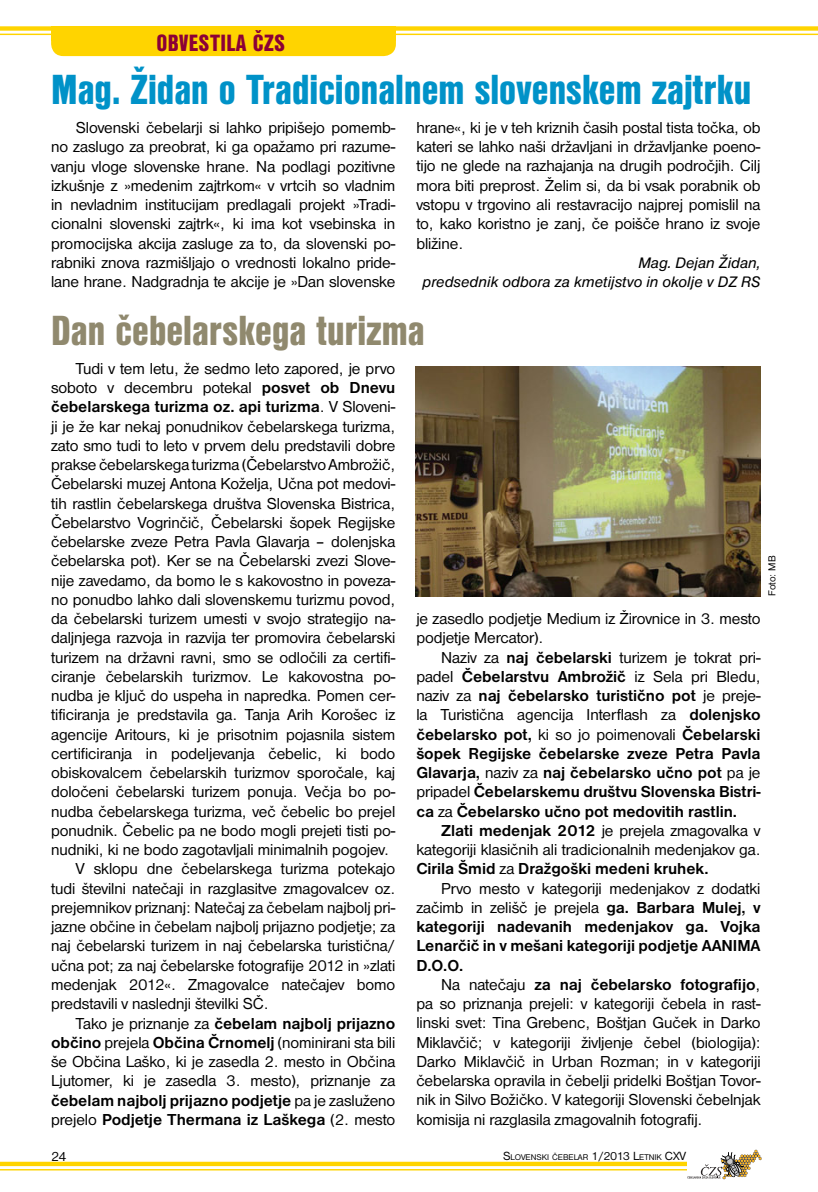
<style>
.page{position:relative;width:818px;height:1192px;background:#fff}
.page>*{position:absolute;margin:0;border:0;box-sizing:border-box;transform-origin:0 0}
.t1{font:43.75px "Nimbus San DEE Blac Cond";color:#0092c8}
.t2{font:43.75px "Nimbus San DEE Blac Cond";color:#90896e}
.t3{font:24.5px "Nimbus San DEE Blac Cond";letter-spacing:.015em;color:#8b0037}
.t4{font:16.45px/19.2px "Nimbus San DEE";letter-spacing:-.005em;color:#000;text-align:justify}
.t5{font:700 16.45px/19.2px "Nimbus San DEE";letter-spacing:-.005em;color:#000;text-align:justify}
.t6{font:italic 15.75px/19.2px "Nimbus San DEE";color:#000;text-align:right}
.t7{font:14px "Nimbus San DEE";color:#000}
.t8{font:10.5px "Nimbus San DEE";letter-spacing:-.01em;color:#000}
.t9{font:8.58px "Nimbus San DEE";color:#000}
.s1{font-weight:700}
.s2{font-weight:400}
.s3{font-size:12.25px}
</style>
<div class="page">
<svg style="left:0;top:1161px;width:687px;height:4px;background:#ffdc2f"></svg>
<hr style="left:0;top:1168px;width:753px;height:2px;background:#ffd400">
<div style="left:51px;top:26px;width:345px;height:30px;background:#ffd400;border-radius:12px"></div>
<div style="left:0;top:26px;width:818px;height:5px;background:#ffd400"></div>
<hr style="left:0;top:34px;width:818px;height:1px;background:#ffd400">
<div style="left:51px;top:26px;width:345px;height:15px;background:#ffd400"></div>
<svg style="left:687px;top:1149px;width:74px;height:30px"></svg>
<img style="left:416px;top:366px;width:344px;height:230px">
<h2 class="t3" style="left:156px;top:29px;width:130px">OBVESTILA ČZS</h2>
<h1 class="t1" style="left:51px;top:64px;width:702px">Mag. Židan o Tradicionalnem slovenskem zajtrku</h1>
<p class="t4" style="left:51px;top:118px;width:346px;text-indent:25px">Slovenski čebelarji si lahko pripišejo pomemb&shy;no zaslugo za preobrat, ki ga opažamo pri razume&shy;vanju vloge slovenske hrane. Na podlagi pozitivne izkušnje z »medenim zajtrkom« v vrtcih so vladnim in nevladnim institucijam predlagali projekt »Tradi&shy;cionalni slovenski zajtrk«, ki ima kot vsebinska in promocijska akcija zasluge za to, da slovenski po&shy;rabniki znova razmišljajo o vrednosti lokalno pride&shy;lane hrane. Nadgradnja te akcije je »Dan slovenske</p>
<p class="t4" style="left:416px;top:118px;width:346px">hrane«, ki je v teh kriznih časih postal tista točka, ob kateri se lahko naši državljani in državljanke poeno&shy;tijo ne glede na razhajanja na drugih področjih. Cilj mora biti preprost. Želim si, da bi vsak porabnik ob vstopu v trgovino ali restavracijo najprej pomislil na to, kako koristno je zanj, če poišče hrano iz svoje bližine.</p>
<p class="t6" style="left:423px;top:253px;width:339px">Mag. Dejan Židan,<br>predsednik odbora za kmetijstvo in okolje v DZ RS</p>
<h1 class="t2" style="left:51px;top:305px;width:375px">Dan čebelarskega turizma</h1>
<p class="t4" style="left:76px;top:359px;width:321px">Tudi v tem letu, že sedmo leto zapored, je prvo</p>
<p class="t4" style="left:51px;top:378px;width:346px">soboto v decembru potekal <span class="s1">posvet ob Dnevu</span></p>
<p class="t5" style="left:51px;top:397px;width:346px">čebelarskega turizma oz. api turizma<span class="s2">. V Sloveni-</span></p>
<p class="t4" style="left:51px;top:416px;width:346px">ji je že kar nekaj ponudnikov čebelarskega turizma,</p>
<p class="t4" style="left:51px;top:436px;width:346px">zato smo tudi to leto v prvem delu predstavili dobre</p>
<p class="t4" style="left:51px;top:455px;width:346px">prakse čebelarskega turizma (Čebelarstvo Ambrožič,</p>
<p class="t4" style="left:51px;top:474px;width:346px">Čebelarski muzej Antona Koželja, Učna pot medovi-</p>
<p class="t4" style="left:51px;top:493px;width:346px">tih rastlin čebelarskega društva Slovenska Bistrica,</p>
<p class="t4" style="left:51px;top:513px;width:346px">Čebelarstvo Vogrinčič, Čebelarski šopek Regijske</p>
<p class="t4" style="left:51px;top:532px;width:346px">čebelarske zveze Petra Pavla Glavarja – dolenjska</p>
<p class="t4" style="left:51px;top:551px;width:346px">čebelarska pot). Ker se na Čebelarski zvezi Slove-</p>
<p class="t4" style="left:51px;top:570px;width:346px">nije zavedamo, da bomo le s kakovostno in poveza-</p>
<p class="t4" style="left:51px;top:590px;width:346px">no ponudbo lahko dali slovenskemu turizmu povod,</p>
<p class="t4" style="left:51px;top:609px;width:346px">da čebelarski turizem umesti v svojo strategijo na-</p>
<p class="t4" style="left:51px;top:628px;width:346px">daljnjega razvoja in razvija ter promovira čebelarski</p>
<p class="t4" style="left:51px;top:647px;width:346px">turizem na državni ravni, smo se odločili za certifi-</p>
<p class="t4" style="left:51px;top:667px;width:346px">ciranje čebelarskih turizmov. Le kakovostna po-</p>
<p class="t4" style="left:51px;top:686px;width:346px">nudba je ključ do uspeha in napredka. Pomen cer-</p>
<p class="t4" style="left:51px;top:705px;width:346px">tificiranja je predstavila ga. Tanja Arih Korošec iz</p>
<p class="t4" style="left:51px;top:724px;width:346px">agencije Aritours, ki je prisotnim pojasnila sistem</p>
<p class="t4" style="left:51px;top:744px;width:346px">certificiranja in podeljevanja čebelic, ki bodo</p>
<p class="t4" style="left:51px;top:763px;width:346px">obiskovalcem čebelarskih turizmov sporočale, kaj</p>
<p class="t4" style="left:51px;top:782px;width:346px">določeni čebelarski turizem ponuja. Večja bo po-</p>
<p class="t4" style="left:51px;top:801px;width:346px">nudba čebelarskega turizma, več čebelic bo prejel</p>
<p class="t4" style="left:51px;top:821px;width:346px">ponudnik. Čebelic pa ne bodo mogli prejeti tisti po-</p>
<p class="t4" style="left:51px;top:840px;width:340px">nudniki, ki ne bodo zagotavljali minimalnih pogojev.</p>
<p class="t4" style="left:76px;top:859px;width:321px">V sklopu dne čebelarskega turizma potekajo</p>
<p class="t4" style="left:51px;top:878px;width:346px">tudi številni natečaji in razglasitve zmagovalcev oz.</p>
<p class="t4" style="left:51px;top:898px;width:346px">prejemnikov priznanj: Natečaj za čebelam najbolj pri-</p>
<p class="t4" style="left:51px;top:917px;width:346px">jazne občine in čebelam najbolj prijazno podjetje; za</p>
<p class="t4" style="left:51px;top:936px;width:346px">naj čebelarski turizem in naj čebelarska turistična/</p>
<p class="t4" style="left:51px;top:955px;width:346px">učna pot; za naj čebelarske fotografije 2012 in »zlati</p>
<p class="t4" style="left:51px;top:975px;width:346px">medenjak 2012«. Zmagovalce natečajev bomo</p>
<p class="t4" style="left:51px;top:994px;width:219px">predstavili v naslednji številki SČ.</p>
<p class="t5" style="left:76px;top:1013px;width:321px"><span class="s2">Tako je priznanje za</span> čebelam najbolj prijazno</p>
<p class="t4" style="left:51px;top:1032px;width:346px"><span class="s1">občino</span> prejela <span class="s1">Občina Črnomelj</span> (nominirani sta bili</p>
<p class="t4" style="left:51px;top:1052px;width:346px">še Občina Laško, ki je zasedla 2. mesto in Občina</p>
<p class="t4" style="left:51px;top:1071px;width:346px">Ljutomer, ki je zasedla 3. mesto), priznanje za</p>
<p class="t5" style="left:51px;top:1090px;width:346px">čebelam najbolj prijazno podjetje <span class="s2">pa je zasluženo</span></p>
<p class="t5" style="left:51px;top:1109px;width:346px"><span class="s2">prejelo</span> Podjetje Thermana iz Laškega <span class="s2">(2. mesto</span></p>
<p class="t8" style="left:766px;top:596px;width:42px;rotate:-90deg">Foto: MB</p>
<p class="t4" style="left:416px;top:609px;width:346px">je zasedlo podjetje Medium iz Žirovnice in 3. mesto podjetje Mercator).</p>
<p class="t5" style="left:416px;top:647px;width:346px;text-indent:25px"><span class="s2">Naziv za</span> naj čebelarski <span class="s2">turizem je tokrat pri&shy;padel</span> Čebelarstvu Ambrožič <span class="s2">iz Sela pri Bledu, naziv za</span> naj čebelarsko turistično pot <span class="s2">je preje&shy;la Turistična agencija Interflash za</span> dolenjsko čebelarsko pot, <span class="s2">ki so jo poimenovali</span> Čebelarski šopek Regijske čebelarske zveze Petra Pavla Glavarja, <span class="s2">naziv za</span> naj čebelarsko učno pot <span class="s2">pa je pripadel</span> Čebelarskemu društvu Slovenska Bistri&shy;ca <span class="s2">za</span> Čebelarsko učno pot medovitih rastlin.</p>
<p class="t4" style="left:416px;top:820px;width:346px;text-indent:25px"><span class="s1">Zlati medenjak 2012</span> je prejela zmagovalka v kategoriji klasičnih ali tradicionalnih medenjakov ga.<br><span class="s1">Cirila Šmid</span> za <span class="s1">Dražgoški medeni kruhek.</span></p>
<p class="t5" style="left:416px;top:878px;width:346px;text-indent:25px"><span class="s2">Prvo mesto v kategoriji medenjakov z dodatki začimb in zelišč je prejela</span> ga. Barbara Mulej, v kategoriji nadevanih medenjakov ga. Vojka Lenarčič in v mešani kategoriji podjetje AANIMA D.O.O.</p>
<p class="t4" style="left:416px;top:974px;width:346px;text-indent:25px">Na natečaju <span class="s1">za naj čebelarsko fotografijo</span>, pa so priznanja prejeli: v kategoriji čebela in rast&shy;linski svet: Tina Grebenc, Boštjan Guček in Darko Miklavčič; v kategoriji življenje čebel (biologija):<br>Darko Miklavčič in Urban Rozman; in v kategoriji čebelarska opravila in čebelji pridelki Boštjan Tovor&shy;nik in Silvo Božičko. V kategoriji Slovenski čebelnjak komisija ni razglasila zmagovalnih fotografij.</p>
<p class="t7" style="left:51px;top:1148px;width:17px">24</p>
<p class="t9" style="left:503px;top:1151px;width:185px"><span class="s3">S</span>LOVENSKI ČEBELAR <span class="s3">1/2013 L</span>ETNIK <span class="s3">CXV</span></p>
</div>
